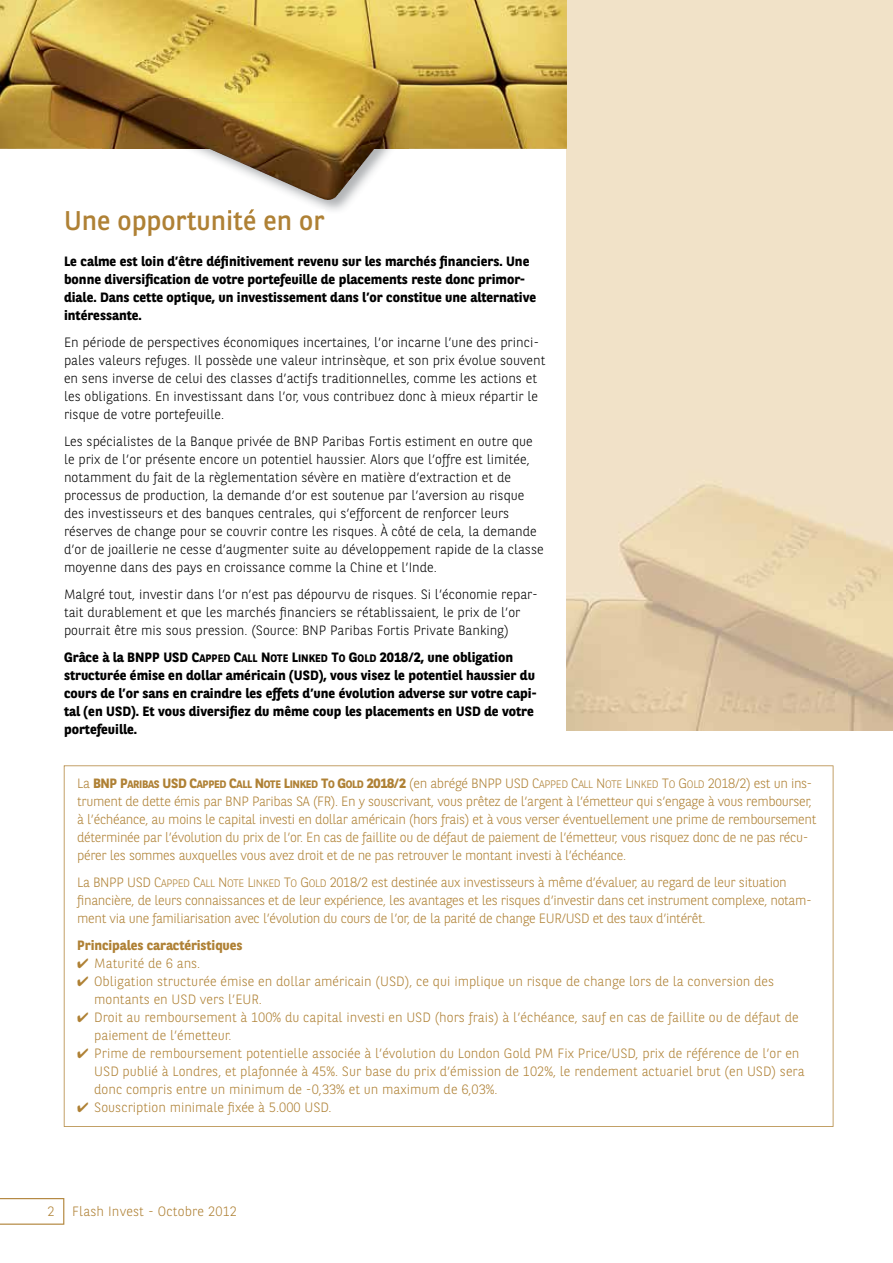
<style>
.page{position:relative;width:893px;height:1263px;background:#fff}
.page>*{position:absolute;margin:0;border:0;box-sizing:border-box;transform-origin:0 0}
.t1{font:27px "BNPP Sans";color:#af8135}
.t2{font:300 13.5px/18px "BNPP Sans";color:#000}
.t3{font:300 13.5px/18px "BNPP Sans";letter-spacing:-.025em;color:#af8135}
.t4{font:300 13.5px/18px "BNPP Sans";color:#af8135}
.t5{font:700 13.5px/18px "BNPP Sans";color:#000}
.t6{font:700 13.5px "BNPP Sans";letter-spacing:-.005em;color:#af8135}
.t7{font:300 13.5px "BNPP Sans";letter-spacing:.01em;color:#af8135}
.s1{font-family:"BNPP Sans Bold SC800";font-weight:400}
.s2{font-family:"BNPP Sans Bold SC800";font-weight:400;font-size:10.8px}
.s3{font-weight:700}
.s4{font-family:"BNPP Sans Light SC800";font-weight:400}
.s5{font-family:"BNPP Sans Light SC800";font-weight:400;font-size:10.8px}
</style>
<div class="page">
<svg style="left:0;top:1198px;width:64px;height:27px"></svg>
<div style="left:567px;top:0;width:326px;height:730px;background:#f1e2c8"></div>
<svg style="left:64px;top:765px;width:769px;height:362px"></svg>
<img style="left:0;top:0;width:567px;height:149px">
<img style="left:102px;top:99px;width:306px;height:112px">
<img style="left:102px;top:209px;width:222px;height:5px">
<img style="left:103px;top:101px;width:107px;height:48px">
<img style="left:567px;top:484px;width:326px;height:246px">
<h1 class="t1" style="left:64px;top:202px;width:262px">Une opportunité en or</h1>
<p class="t5" style="left:64px;top:251px;width:474px">Le calme est loin d’être définitivement revenu sur les marchés financiers. Une bonne diversification de votre portefeuille de placements reste donc primor&shy;diale. Dans cette optique, un investissement dans l’or constitue une alternative intéressante.</p>
<p class="t2" style="left:64px;top:332px;width:483px">En période de perspectives économiques incertaines, l’or incarne l’une des princi&shy;pales valeurs refuges. Il possède une valeur intrinsèque, et son prix évolue souvent en sens inverse de celui des classes d’actifs traditionnelles, comme les actions et les obligations. En investissant dans l’or, vous contribuez donc à mieux répartir le risque de votre portefeuille.</p>
<p class="t2" style="left:64px;top:431px;width:481px">Les spécialistes de la Banque privée de BNP Paribas Fortis estiment en outre que le prix de l’or présente encore un potentiel haussier. Alors que l’offre est limitée, notamment du fait de la règlementation sévère en matière d’extraction et de processus de production, la demande d’or est soutenue par l’aversion au risque des investisseurs et des banques centrales, qui s’efforcent de renforcer leurs réserves de change pour se couvrir contre les risques. À côté de cela, la demande d’or de joaillerie ne cesse d’augmenter suite au développement rapide de la classe moyenne dans des pays en croissance comme la Chine et l’Inde.</p>
<p class="t2" style="left:64px;top:584px;width:475px">Malgré tout, investir dans l’or n’est pas dépourvu de risques. Si l’économie repar&shy;tait durablement et que les marchés financiers se rétablissaient, le prix de l’or pourrait être mis sous pression. (Source: BNP Paribas Fortis Private Banking)</p>
<p class="t5" style="left:64px;top:647px;width:474px">Grâce à la BNPP USD <span class="s1">C</span><span class="s2">APPED</span> <span class="s1">C</span><span class="s2">ALL</span> <span class="s1">N</span><span class="s2">OTE</span> <span class="s1">L</span><span class="s2">INKED</span> <span class="s1">T</span><span class="s2">O</span> <span class="s1">G</span><span class="s2">OLD</span> 2018/2, une obligation structurée émise en dollar américain (USD), vous visez le potentiel haussier du cours de l’or sans en craindre les effets d’une évolution adverse sur votre capi&shy;tal (en USD). Et vous diversifiez du même coup les placements en USD de votre portefeuille.</p>
<p class="t3" style="left:77px;top:774px;width:741px">La <span class="s3">BNP</span> <span class="s1">P</span><span class="s2">ARIBAS</span> <span class="s3">USD</span> <span class="s1">C</span><span class="s2">APPED</span> <span class="s1">C</span><span class="s2">ALL</span> <span class="s1">N</span><span class="s2">OTE</span> <span class="s1">L</span><span class="s2">INKED</span> <span class="s1">T</span><span class="s2">O</span> <span class="s1">G</span><span class="s2">OLD</span> <span class="s3">2018/2</span> (en abrégé BNPP USD <span class="s4">C</span><span class="s5">APPED</span> <span class="s4">C</span><span class="s5">ALL</span> <span class="s4">N</span><span class="s5">OTE</span> <span class="s4">L</span><span class="s5">INKED</span> <span class="s4">T</span><span class="s5">O</span> <span class="s4">G</span><span class="s5">OLD</span> 2018/2) est un ins&shy;trument de dette émis par BNP Paribas SA (FR). En y souscrivant, vous prêtez de l’argent à l’émetteur qui s’engage à vous rembourser, à l’échéance, au moins le capital investi en dollar américain (hors frais) et à vous verser éventuellement une prime de remboursement déterminée par l’évolution du prix de l’or. En cas de faillite ou de défaut de paiement de l’émetteur, vous risquez donc de ne pas récu&shy;pérer les sommes auxquelles vous avez droit et de ne pas retrouver le montant investi à l’échéance.</p>
<p class="t3" style="left:77px;top:873px;width:736px">La BNPP USD <span class="s4">C</span><span class="s5">APPED</span> <span class="s4">C</span><span class="s5">ALL</span> <span class="s4">N</span><span class="s5">OTE</span> <span class="s4">L</span><span class="s5">INKED</span> <span class="s4">T</span><span class="s5">O</span> <span class="s4">G</span><span class="s5">OLD</span> 2018/2 est destinée aux investisseurs à même d’évaluer, au regard de leur situation financière, de leurs connaissances et de leur expérience, les avantages et les risques d’investir dans cet instrument complexe, notam&shy;ment via une familiarisation avec l’évolution du cours de l’or, de la parité de change EUR/USD et des taux d’intérêt.</p>
<p class="t6" style="left:77px;top:936px;width:167px">Principales caractéristiques</p>
<p class="t4" style="left:77px;top:954px;width:125px">✔ Maturité de 6 ans.</p>
<p class="t4" style="left:94px;top:972px;width:681px;text-indent:-17px">✔ Obligation structurée émise en dollar américain (USD), ce qui implique un risque de change lors de la conversion des montants en USD vers l’EUR.</p>
<p class="t4" style="left:94px;top:1008px;width:706px;text-indent:-17px">✔ Droit au remboursement à 100% du capital investi en USD (hors frais) à l’échéance, sauf en cas de faillite ou de défaut de paiement de l’émetteur.</p>
<p class="t4" style="left:94px;top:1044px;width:712px;text-indent:-17px">✔ Prime de remboursement potentielle associée à l’évolution du London Gold PM Fix Price/USD, prix de référence de l’or en<br>USD publié à Londres, et plafonnée à 45%. Sur base du prix d’émission de 102%, le rendement actuariel brut (en USD) sera donc compris entre un minimum de -0,33% et un maximum de 6,03%.</p>
<p class="t4" style="left:77px;top:1098px;width:256px">✔ Souscription minimale fixée à 5.000 USD.</p>
<p class="t3" style="left:48px;top:1202px;width:9px">2</p>
<p class="t7" style="left:72px;top:1202px;width:166px">Flash Invest - Octobre 2012</p>
</div>
